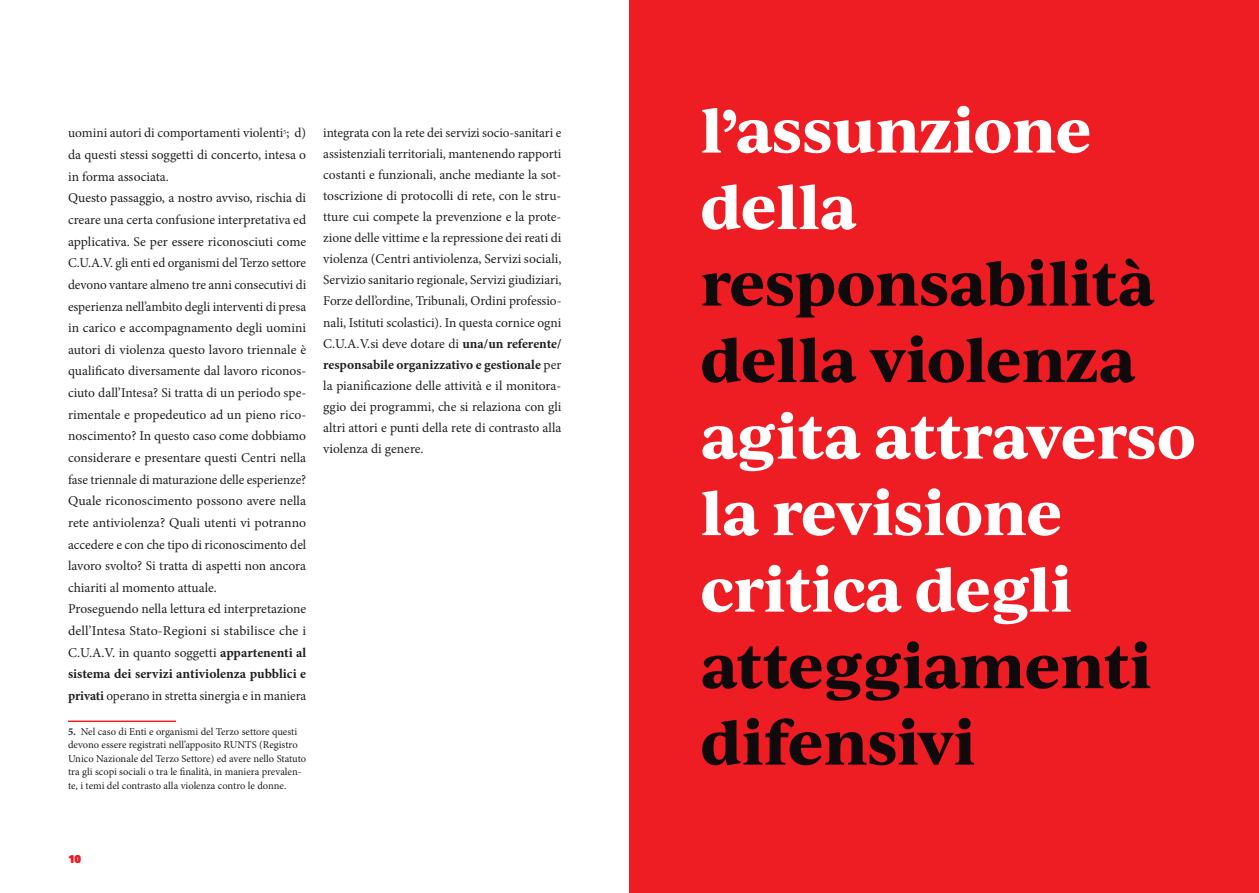
<style>
.page{position:relative;width:1259px;height:893px;background:#fff}
.page>*{position:absolute;margin:0;border:0;box-sizing:border-box;transform-origin:0 0}
.Featured_Text_37pt_White{font:700 58.5px/76.5px "Ivy Journal";letter-spacing:-.01em;color:#110a0c}
.Featured_Text_37pt_White-2{font:700 58.5px "Ivy Journal";letter-spacing:-.01em;color:#fff}
.TEXT_-_Black{font:13.5px/21.6px "Minion Pro";color:#231f20;text-align:justify}
.t1{font:900 12px "Don Jose";color:#ee1d23}
.t2{font:10.5px/13.5px "Minion Pro";color:#231f20}
.s1{font-weight:700}
.s2{color:#fff}
</style>
<div class="page">
<hr style="left:68px;top:720px;width:108px;height:2px;background:#ee1d23">
<div style="left:629px;top:0;width:630px;height:893px;background:#ee1d23"></div>
<p class="TEXT_-_Black" style="left:68px;top:122px;width:240px">uomini autori di comportamenti violenti<sup>5</sup>; d) da questi stessi soggetti di concerto, intesa o in forma associata.</p>
<p class="TEXT_-_Black" style="left:68px;top:187px;width:240px">Questo passaggio, a nostro avviso, rischia di creare una certa confusione interpretativa ed applicativa. Se per essere riconosciuti come C.U.A.V. gli enti ed organismi del Terzo settore devono vantare almeno tre anni consecutivi di esperienza nell’ambito degli interventi di presa in carico e accompagnamento degli uomini autori di violenza questo lavoro triennale è qualificato diversamente dal lavoro riconos&shy;ciuto dall’Intesa? Si tratta di un periodo spe&shy;rimentale e propedeutico ad un pieno rico&shy;noscimento? In questo caso come dobbiamo considerare e presentare questi Centri nella fase triennale di maturazione delle esperienze?<br>Quale riconoscimento possono avere nella rete antiviolenza? Quali utenti vi potranno accedere e con che tipo di riconoscimento del lavoro svolto? Si tratta di aspetti non ancora chiariti al momento attuale.</p>
<p class="TEXT_-_Black" style="left:68px;top:598px;width:240px">Proseguendo nella lettura ed interpretazione dell’Intesa Stato-Regioni si stabilisce che i C.U.A.V. in quanto soggetti <span class="s1">appartenenti al sistema dei servizi antiviolenza pubblici e privati</span> operano in stretta sinergia e in maniera</p>
<p class="t2" style="left:68px;top:725px;width:240px"><span class="s1">5.</span> Nel caso di Enti e organismi del Terzo settore questi devono essere registrati nell’apposito RUNTS (Registro Unico Nazionale del Terzo Settore) ed avere nello Statuto tra gli scopi sociali o tra le finalità, in maniera prevalen&shy;te, i temi del contrasto alla violenza contro le donne.</p>
<p class="TEXT_-_Black" style="left:323px;top:123px;width:240px;line-height:21px">integrata con la rete dei servizi socio-sanitari e assistenziali territoriali, mantenendo rapporti costanti e funzionali, anche mediante la sot&shy;toscrizione di protocolli di rete, con le stru&shy;tture cui compete la prevenzione e la prote&shy;zione delle vittime e la repressione dei reati di violenza (Centri antiviolenza, Servizi sociali, Servizio sanitario regionale, Servizi giudiziari, Forze dell’ordine, Tribunali, Ordini professio&shy;nali, Istituti scolastici). In questa cornice ogni C.U.A.V.si deve dotare di <span class="s1">una/un referente/ responsabile organizzativo e gestionale</span> per la pianificazione delle attività e il monitora&shy;ggio dei programmi, che si relaziona con gli altri attori e punti della rete di contrasto alla violenza di genere.</p>
<p class="t1" style="left:68px;top:853px;width:15px">10</p>
<p class="Featured_Text_37pt_White-2" style="left:700px;top:86px;width:392px">l’assunzione</p>
<p class="Featured_Text_37pt_White-2" style="left:700px;top:163px;width:158px">della</p>
<p class="Featured_Text_37pt_White" style="left:700px;top:243px;width:496px">responsabilità della violenza <span class="s2">agita attraverso</span></p>
<p class="Featured_Text_37pt_White-2" style="left:700px;top:469px;width:363px">la revisione</p>
<p class="Featured_Text_37pt_White-2" style="left:700px;top:545px;width:373px">critica degli</p>
<p class="Featured_Text_37pt_White" style="left:700px;top:626px;width:453px">atteggiamenti difensivi</p>
</div>
